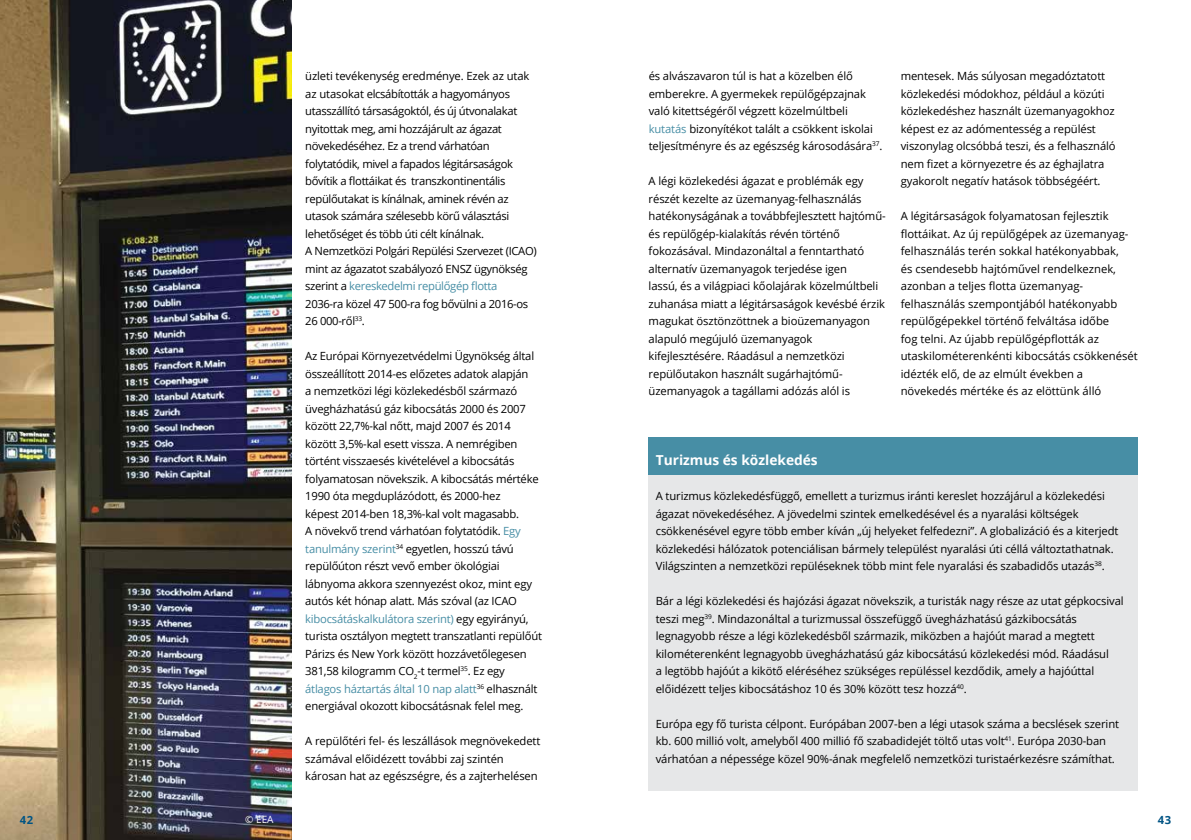
<style>
.page{position:relative;width:1191px;height:840px;background:#fff}
.page>*{position:absolute;margin:0;border:0;box-sizing:border-box;transform-origin:0 0}
.t1{font:700 13.75px "Open Sans";color:#fff}
.t2{font:11.25px/17.5px "Open Sans";letter-spacing:-.01em;color:#000}
.t3{font:11.25px/17.5px "Open Sans";letter-spacing:-.03em;color:#000}
.t4{font:700 11.25px "Open Sans";color:#005484}
.t5{font:10px "Open Sans";color:#fff}
.s1{color:#478ea5}
</style>
<div class="page">
<img style="left:0;top:0;width:291px;height:840px">
<div style="left:648px;top:438px;width:489px;height:38px;background:#478ea5"></div>
<div style="left:648px;top:476px;width:489px;height:315px;background:#e6e7e8"></div>
<p class="t3" style="left:305px;top:67px;width:233px">üzleti tevékenység eredménye. Ezek az utak az utasokat elcsábították a hagyományos utasszállító társaságoktól, és új útvonalakat nyitottak meg, ami hozzájárult az ágazat növekedéséhez. Ez a trend várhatóan folytatódik, mivel a fapados légitársaságok bővítik a flottáikat és transzkontinentális repülőutakat is kínálnak, aminek révén az utasok számára szélesebb körű választási lehetőséget és több úti célt kínálnak.<br>A Nemzetközi Polgári Repülési Szervezet (ICAO) mint az ágazatot szabályozó ENSZ ügynökség szerint a <span class="s1">kereskedelmi repülőgép flotta </span>2036-ra közel 47 500-ra fog bővülni a 2016-os 26 000‑ről<sup>33</sup>.</p>
<p class="t2" style="left:305px;top:347px;width:238px">Az Európai Környezetvédelmi Ügynökség által összeállított 2014-es előzetes adatok alapján<br>a nemzetközi légi közlekedésből származó üvegházhatású gáz kibocsátás 2000 és 2007 között 22,7%-kal nőtt, majd 2007 és 2014 között 3,5%-kal esett vissza. A nemrégiben történt visszaesés kivételével a kibocsátás folyamatosan növekszik. A kibocsátás mértéke 1990 óta megduplázódott, és 2000-hez<br>képest 2014-ben 18,3%-kal volt magasabb.<br>A növekvő trend várhatóan folytatódik. <span class="s1">Egy tanulmány szerint</span><sup>34</sup> egyetlen, hosszú távú repülőúton részt vevő ember ökológiai lábnyoma akkora szennyezést okoz, mint egy autós két hónap alatt. Más szóval (az ICAO <span class="s1">kibocsátáskalkulátora szerint)</span> egy egyirányú, turista osztályon megtett transzatlanti repülőút Párizs és New York között hozzávetőlegesen 381,58 kilogramm CO<sub>2</sub>-t termel<sup>35</sup>. Ez egy <span class="s1">átlagos háztartás által 10 nap alatt</span><sup>36</sup> elhasznált energiával okozott kibocsátásnak felel meg.</p>
<p class="t2" style="left:305px;top:732px;width:237px">A repülőtéri fel- és leszállások megnövekedett számával előidézett további zaj szintén károsan hat az egészségre, és a zajterhelésen</p>
<p class="t2" style="left:648px;top:67px;width:235px">és alvászavaron túl is hat a közelben élő emberekre. A gyermekek repülőgépzajnak való kitettségéről végzett közelmúltbeli <span class="s1">kutatás</span> bizonyítékot talált a csökkent iskolai teljesítményre és az egészség károsodására<sup>37</sup>.</p>
<p class="t2" style="left:648px;top:172px;width:239px">A légi közlekedési ágazat e problémák egy részét kezelte az üzemanyag-felhasználás hatékonyságának a továbbfejlesztett hajtómű&shy;és repülőgép-kialakítás révén történő fokozásával. Mindazonáltal a fenntartható alternatív üzemanyagok terjedése igen<br>lassú, és a világpiaci kőolajárak közelmúltbeli zuhanása miatt a légitársaságok kevésbé érzik magukat ösztönzöttnek a bioüzemanyagon alapuló megújuló üzemanyagok kifejlesztésére. Ráadásul a nemzetközi repülőutakon használt sugárhajtómű&shy;üzemanyagok a tagállami adózás alól is</p>
<p class="t2" style="left:900px;top:67px;width:216px">mentesek. Más súlyosan megadóztatott közlekedési módokhoz, például a közúti közlekedéshez használt üzemanyagokhoz képest ez az adómentesség a repülést viszonylag olcsóbbá teszi, és a felhasználó nem fizet a környezetre és az éghajlatra gyakorolt negatív hatások többségéért.</p>
<p class="t2" style="left:900px;top:207px;width:238px">A légitársaságok folyamatosan fejlesztik flottáikat. Az új repülőgépek az üzemanyag&shy;felhasználás terén sokkal hatékonyabbak,<br>és csendesebb hajtóművel rendelkeznek, azonban a teljes flotta üzemanyag&shy;felhasználás szempontjából hatékonyabb repülőgépekkel történő felváltása időbe<br>fog telni. Az újabb repülőgépflották az utaskilométerenkénti kibocsátás csökkenését idézték elő, de az elmúlt években a növekedés mértéke és az elöttünk álló</p>
<p class="t1" style="left:656px;top:450px;width:164px">Turizmus és közlekedés</p>
<p class="t2" style="left:656px;top:487px;width:464px">A turizmus közlekedésfüggő, emellett a turizmus iránti kereslet hozzájárul a közlekedési ágazat növekedéséhez. A jövedelmi szintek emelkedésével és a nyaralási költségek csökkenésével egyre több ember kíván „új helyeket felfedezni”. A globalizáció és a kiterjedt közlekedési hálózatok potenciálisan bármely települést nyaralási úti céllá változtathatnak.<br>Világszinten a nemzetközi repüléseknek több mint fele nyaralási és szabadidős utazás<sup>38</sup>.</p>
<p class="t2" style="left:656px;top:592px;width:469px">Bár a légi közlekedési és hajózási ágazat növekszik, a turisták nagy része az utat gépkocsival teszi meg<sup>39</sup>. Mindazonáltal a turizmussal összefüggő üvegházhatású gázkibocsátás legnagyobb része a légi közlekedésből származik, miközben a hajóút marad a megtett kilométerenként legnagyobb üvegházhatású gáz kibocsátású közlekedési mód. Ráadásul<br>a legtöbb hajóút a kikötő eléréséhez szükséges repüléssel kezdődik, amely a hajóúttal előidézett teljes kibocsátáshoz 10 és 30% között tesz hozzá<sup>40</sup>.</p>
<p class="t2" style="left:656px;top:714px;width:465px">Európa egy fő turista célpont. Európában 2007-ben a légi utasok száma a becslések szerint kb. 600 millió volt, amelyből 400 millió fő szabadidejét töltő utas volt<sup>41</sup>. Európa 2030-ban várhatóan a népessége közel 90%-ának megfelelő nemzetközi turistaérkezésre számíthat.</p>
<p class="t4" style="left:20px;top:812px;width:15px">42</p>
<p class="t5" style="left:245px;top:812px;width:30px">© EEA</p>
<p class="t4" style="left:1157px;top:812px;width:15px">43</p>
</div>
